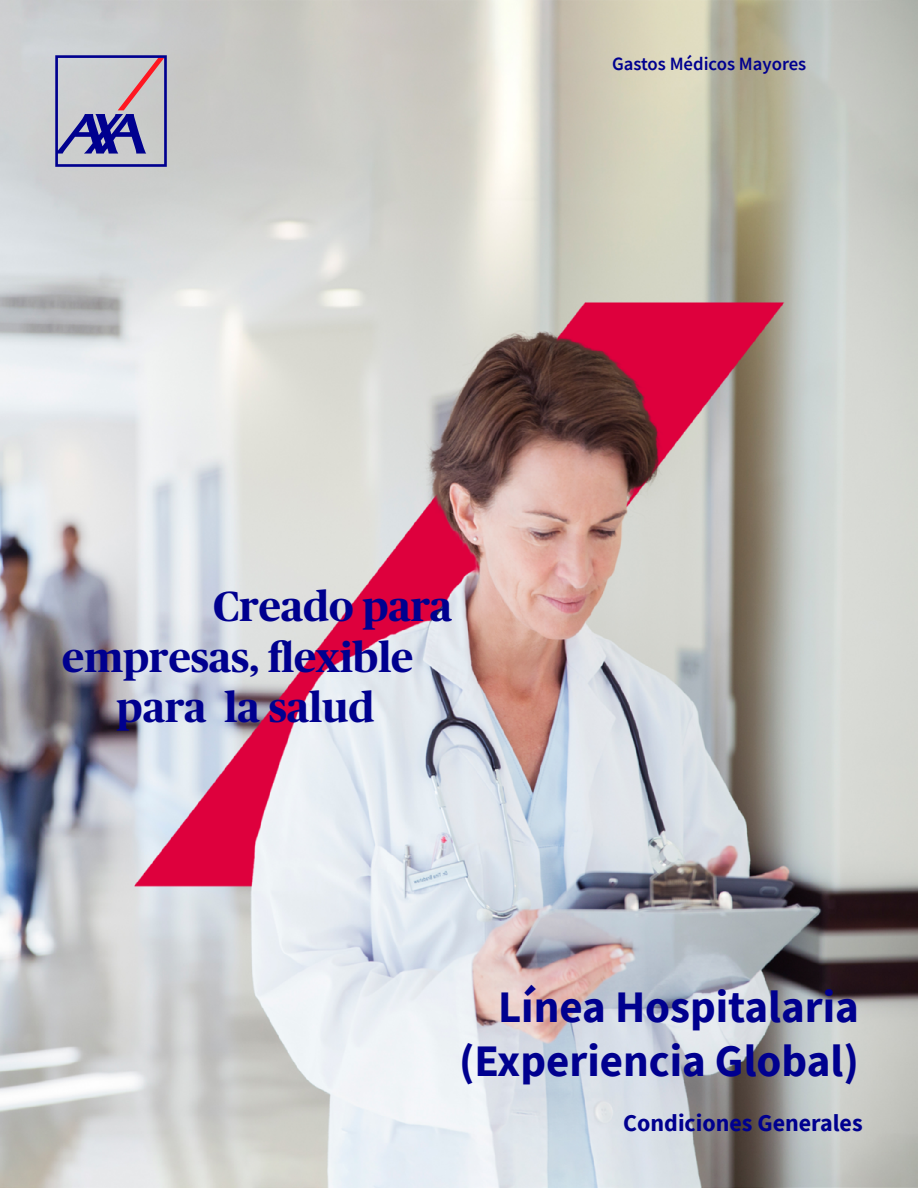
<style>
.page{position:relative;width:918px;height:1188px;background:#fff}
.page>*{position:absolute;margin:0;border:0;box-sizing:border-box;transform-origin:0 0}
.t1{font:700 45px/54px "Source Sans Pro";color:#00008f;text-align:right}
.t2{font:700 42px "Publico Headline";color:#00008f}
.t3{font:700 24px "Source Sans Pro";color:#00008f}
.t4{font:600 18.75px "Source Sans Pro";color:#00008f}
</style>
<div class="page">
<img style="left:0;top:0;width:918px;height:1188px">
<svg style="left:55px;top:55px;width:112px;height:112px;background:#9e99ba"></svg>
<p class="t4" style="left:612px;top:52px;width:196px">Gastos Médicos Mayores</p>
<p class="t2" style="left:213px;top:576px;width:241px">Creado para</p>
<p class="t2" style="left:62px;top:627px;width:353px">empresas, flexible</p>
<p class="t2" style="left:117px;top:677px;width:259px">para la salud</p>
<p class="t1" style="left:459px;top:980px;width:401px">Línea Hospitalaria (Experiencia Global)</p>
<p class="t3" style="left:623px;top:1107px;width:241px">Condiciones Generales</p>
</div>
